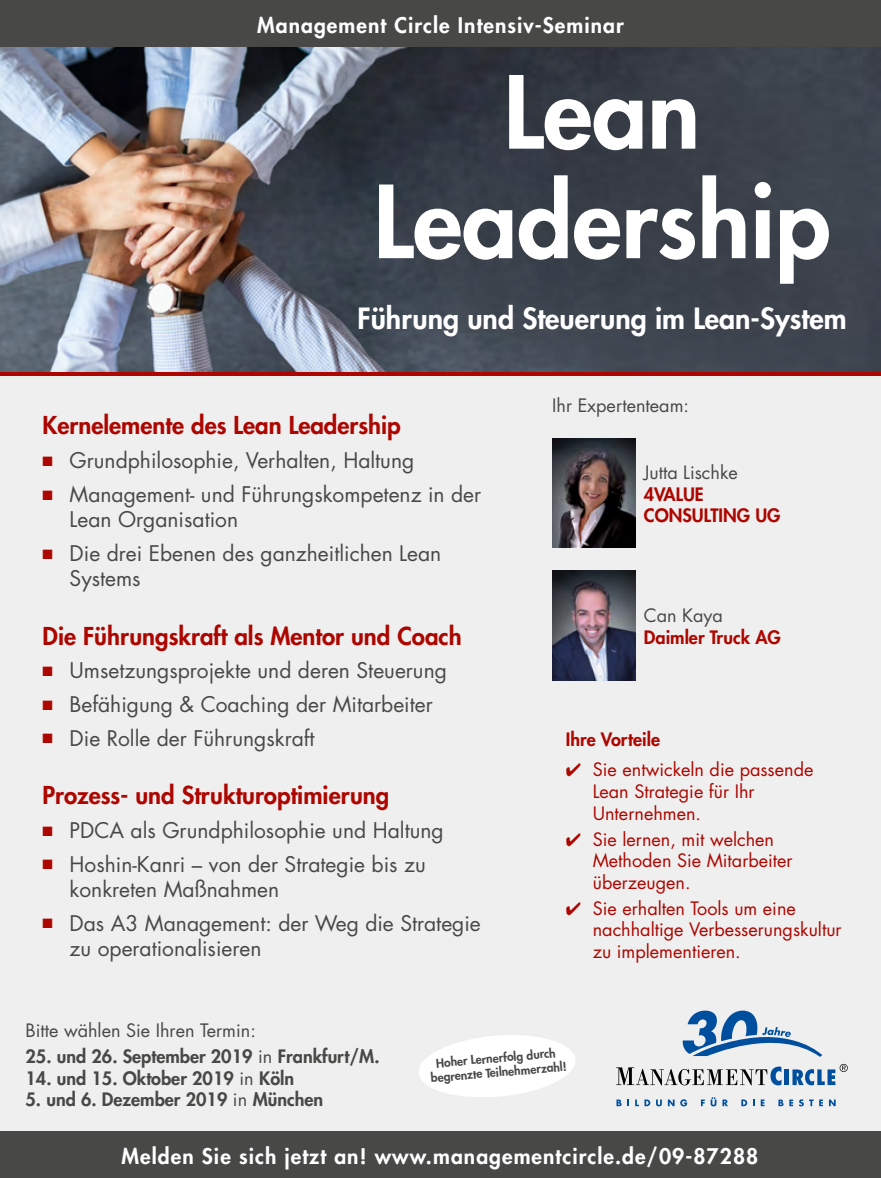
<style>
.page{position:relative;width:881px;height:1178px;background:#fff}
.page>*{position:absolute;margin:0;border:0;box-sizing:border-box;transform-origin:0 0}
.t1{font:800 97.65px/109.5px "Futura Std";color:#fff;text-align:center}
.t2{font:800 28.5px "Futura Std";color:#fff}
.t3{font:800 24px "Futura Std";color:#ad0600}
.t4{font:21px/25.2px "Futura Std";color:#484847}
.t5{font:800 21px "Futura Std";letter-spacing:.05em;color:#fff}
.t6{font:18px/21.6px "Futura Std";color:#ad0600}
.t7{font:800 18px "Futura Std";color:#484847}
.t8{font:18px "Futura Std";color:#484847}
.t9{font:800 18px/21.6px "Futura Std";color:#ad0600}
.t10{font:800 12px/14.4px "Futura Std";color:#484847;text-align:center}
.s1{color:#ad0600}
.s2{font-weight:400}
</style>
<div class="page">
<img style="left:0;top:47px;width:880px;height:325px">
<div style="left:0;top:373px;width:880px;height:805px;background:#efefef"></div>
<div style="left:0;top:1132px;width:880px;height:46px;background:#484847"></div>
<hr style="left:784px;top:1069px;width:4px;height:16px;background:#004e9e">
<svg style="left:616px;top:1066px;width:165px;height:19px"></svg>
<svg style="left:792px;top:1064px;width:55px;height:21px"></svg>
<svg style="left:616px;top:1099px;width:5px;height:7px"></svg>
<svg style="left:627px;top:1099px;width:2px;height:7px"></svg>
<svg style="left:635px;top:1099px;width:3px;height:7px"></svg>
<svg style="left:644px;top:1099px;width:17px;height:7px"></svg>
<svg style="left:667px;top:1099px;width:7px;height:7px"></svg>
<svg style="left:680px;top:1099px;width:7px;height:7px"></svg>
<svg style="left:700px;top:1099px;width:4px;height:7px"></svg>
<svg style="left:710px;top:1097px;width:6px;height:9px"></svg>
<svg style="left:722px;top:1099px;width:5px;height:7px"></svg>
<svg style="left:741px;top:1099px;width:13px;height:7px"></svg>
<svg style="left:760px;top:1099px;width:4px;height:7px"></svg>
<svg style="left:778px;top:1099px;width:5px;height:7px"></svg>
<svg style="left:789px;top:1099px;width:3px;height:7px"></svg>
<svg style="left:799px;top:1099px;width:23px;height:7px"></svg>
<svg style="left:829px;top:1099px;width:6px;height:7px"></svg>
<svg style="left:682px;top:1010px;width:140px;height:47px"></svg>
<svg style="left:419px;top:1035px;width:156px;height:62px"></svg>
<hr style="left:0;top:372px;width:880px;height:3px;background:#ad0600">
<div style="left:0;top:0;width:880px;height:47px;background:#484847"></div>
<img style="left:552px;top:438px;width:83px;height:110px">
<img style="left:552px;top:570px;width:83px;height:110px">
<p class="t5" style="left:257px;top:12px;width:368px">Management Circle Intensiv-Seminar</p>
<h1 class="t1" style="left:373px;top:58px;width:458px">Lean<br>Leadership</h1>
<h2 class="t2" style="left:357px;top:301px;width:490px">Führung und Steuerung im Lean-System</h2>
<p class="t3" style="left:43px;top:410px;width:359px">Kernelemente des Lean Leadership</p>
<p class="t4" style="left:43px;top:448px;width:373px"><span class="s1">■</span> Grundphilosophie, Verhalten, Haltung</p>
<p class="t4" style="left:70px;top:482px;width:413px;text-indent:-27px"><span class="s1">■</span> Management- und Führungskompetenz in der<br>Lean Organisation</p>
<p class="t4" style="left:70px;top:541px;width:373px;text-indent:-27px"><span class="s1">■</span> Die drei Ebenen des ganzheitlichen Lean<br>Systems</p>
<p class="t3" style="left:43px;top:620px;width:420px">Die Führungskraft als Mentor und Coach</p>
<p class="t4" style="left:43px;top:658px;width:406px"><span class="s1">■</span> Umsetzungsprojekte und deren Steuerung</p>
<p class="t4" style="left:43px;top:692px;width:391px"><span class="s1">■</span> Befähigung &amp; Coaching der Mitarbeiter</p>
<p class="t4" style="left:43px;top:725px;width:273px"><span class="s1">■</span> Die Rolle der Führungskraft</p>
<p class="t3" style="left:43px;top:780px;width:348px">Prozess- und Strukturoptimierung</p>
<p class="t4" style="left:43px;top:818px;width:402px"><span class="s1">■</span> PDCA als Grundphilosophie und Haltung</p>
<p class="t4" style="left:70px;top:851px;width:357px;text-indent:-27px"><span class="s1">■</span> Hoshin-Kanri – von der Strategie bis zu konkreten Maßnahmen</p>
<p class="t4" style="left:70px;top:910px;width:412px;text-indent:-27px"><span class="s1">■</span> Das A3 Management: der Weg die Strategie zu operationalisieren</p>
<p class="t8" style="left:552px;top:394px;width:138px">Ihr Expertenteam:</p>
<p class="t8" style="left:643px;top:461px;width:95px">Jutta Lischke</p>
<p class="t9" style="left:643px;top:483px;width:138px">4VALUE<br>CONSULTING UG</p>
<p class="t8" style="left:643px;top:604px;width:81px">Can Kaya</p>
<p class="t9" style="left:643px;top:626px;width:138px">Daimler Truck AG</p>
<p class="t9" style="left:565px;top:729px;width:96px">Ihre Vorteile</p>
<p class="t6" style="left:592px;top:759px;width:222px;text-indent:-27px">✔ Sie entwickeln die passende<br>Lean Strategie für Ihr<br>Unternehmen.</p>
<p class="t6" style="left:592px;top:828px;width:201px;text-indent:-27px">✔ Sie lernen, mit welchen<br>Methoden Sie Mitarbeiter überzeugen.</p>
<p class="t6" style="left:592px;top:897px;width:250px;text-indent:-27px">✔ Sie erhalten Tools um eine nachhaltige Verbesserungskultur zu implementieren.</p>
<p class="t8" style="left:26px;top:1019px;width:232px">Bitte wählen Sie Ihren Termin:</p>
<p class="t7" style="left:26px;top:1045px;width:355px">25. und 26. September 2019 <span class="s2">in</span> Frankfurt/M.</p>
<p class="t7" style="left:26px;top:1067px;width:270px">14. und 15. Oktober 2019 <span class="s2">in</span> Köln</p>
<p class="t7" style="left:26px;top:1088px;width:299px">5. und 6. Dezember 2019 <span class="s2">in</span> München</p>
<p class="t10" style="left:429px;top:1056px;width:138px;rotate:-5deg">Hoher Lernerfolg durch begrenzte Teilnehmerzahl!</p>
<p class="t5" style="left:121px;top:1143px;width:638px">Melden Sie sich jetzt an! www.managementcircle.de/09-87288</p>
</div>
